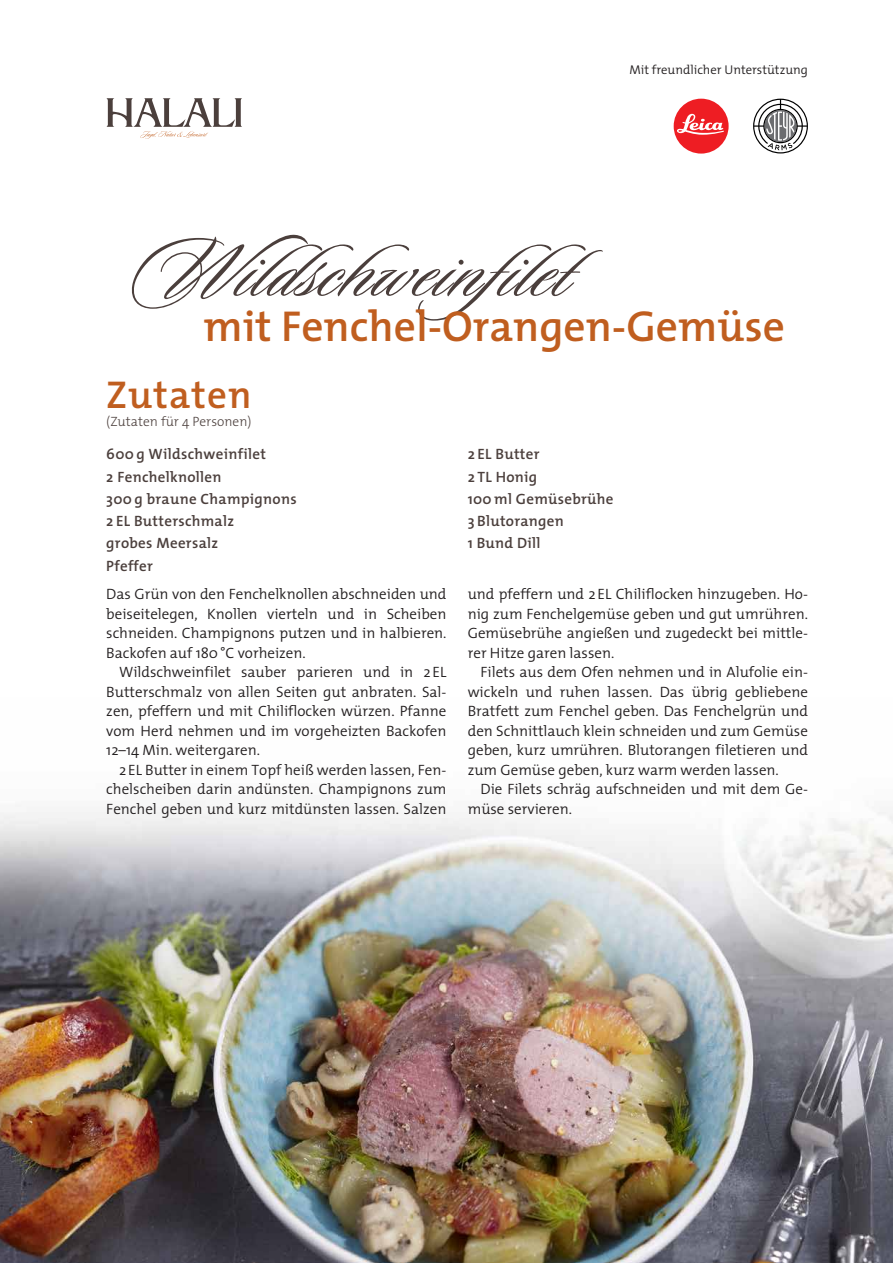
<style>
.page{position:relative;width:893px;height:1263px;background:#fff}
.page>*{position:absolute;margin:0;border:0;box-sizing:border-box;transform-origin:0 0}
.t1{font:88.5px "Sloop Script Two";letter-spacing:.02em;color:#4b3f3c}
.t2{font:600 43.5px "The Mix";color:#c05e1f}
.t3{font:600 39px "The Mix";letter-spacing:.025em;color:#c05e1f}
.t4{font:300 15px/19.5px "The Mix";color:#231f20;text-align:justify}
.t5{font:600 15px/22.2px "The Mix";letter-spacing:.02em;color:#4b3f3c}
.t6{font:300 13.5px "The Mix";color:#4b3f3c}
.t7{font:300 12.75px "The Mix";color:#231f20}
</style>
<div class="page">
<img style="left:0;top:812px;width:893px;height:451px">
<svg style="left:106px;top:98px;width:136px;height:41px"></svg>
<div style="left:674px;top:99px;width:55px;height:55px;background:#ee1d23;border-radius:50%"></div>
<svg style="left:677px;top:114px;width:47px;height:21px"></svg>
<svg style="left:753px;top:99px;width:55px;height:54px"></svg>
<p class="t7" style="left:629px;top:59px;width:180px">Mit freundlicher Unterstützung</p>
<h1 class="t1" style="left:131px;top:224px;width:489px">Wildschweinfilet</h1>
<h2 class="t2" style="left:203px;top:290px;width:583px">mit Fenchel-Orangen-Gemüse</h2>
<h3 class="t3" style="left:106px;top:362px;width:147px">Zutaten</h3>
<p class="t6" style="left:106px;top:410px;width:147px">(Zutaten für 4 Personen)</p>
<p class="t5" style="left:106px;top:443px;width:192px">600 g Wildschweinfilet<br>2 Fenchelknollen<br>300 g braune Champignons<br>2 EL Butterschmalz<br>grobes Meersalz<br>Pfeffer</p>
<p class="t5" style="left:468px;top:443px;width:147px">2 EL Butter<br>2 TL Honig<br>100 ml Gemüsebrühe<br>3 Blutorangen<br>1 Bund Dill</p>
<p class="t4" style="left:106px;top:584px;width:342px">Das Grün von den Fenchelknollen abschneiden und beiseitelegen, Knollen vierteln und in Scheiben schneiden. Champignons putzen und in halbieren.<br>Backofen auf 180°C vorheizen.</p>
<p class="t4" style="left:106px;top:662px;width:342px;text-indent:13px">Wildschweinfilet sauber parieren und in 2EL Butterschmalz von allen Seiten gut anbraten. Sal&shy;zen, pfeffern und mit Chiliflocken würzen. Pfanne vom Herd nehmen und im vorgeheizten Backofen 12–14 Min. weitergaren.</p>
<p class="t4" style="left:106px;top:759px;width:342px;text-indent:13px">2EL Butter in einem Topf heiß werden lassen, Fen&shy;chelscheiben darin andünsten. Champignons zum Fenchel geben und kurz mitdünsten lassen. Salzen</p>
<p class="t4" style="left:468px;top:584px;width:342px">und pfeffern und 2EL Chiliflocken hinzugeben. Ho&shy;nig zum Fenchelgemüse geben und gut umrühren.<br>Gemüsebrühe angießen und zugedeckt bei mittle&shy;rer Hitze garen lassen.</p>
<p class="t4" style="left:468px;top:662px;width:342px;text-indent:13px">Filets aus dem Ofen nehmen und in Alufolie ein&shy;wickeln und ruhen lassen. Das übrig gebliebene Bratfett zum Fenchel geben. Das Fenchelgrün und den Schnittlauch klein schneiden und zum Gemüse geben, kurz umrühren. Blutorangen filetieren und zum Gemüse geben, kurz warm werden lassen.</p>
<p class="t4" style="left:468px;top:779px;width:342px;text-indent:13px">Die Filets schräg aufschneiden und mit dem Ge&shy;müse servieren.</p>
</div>
